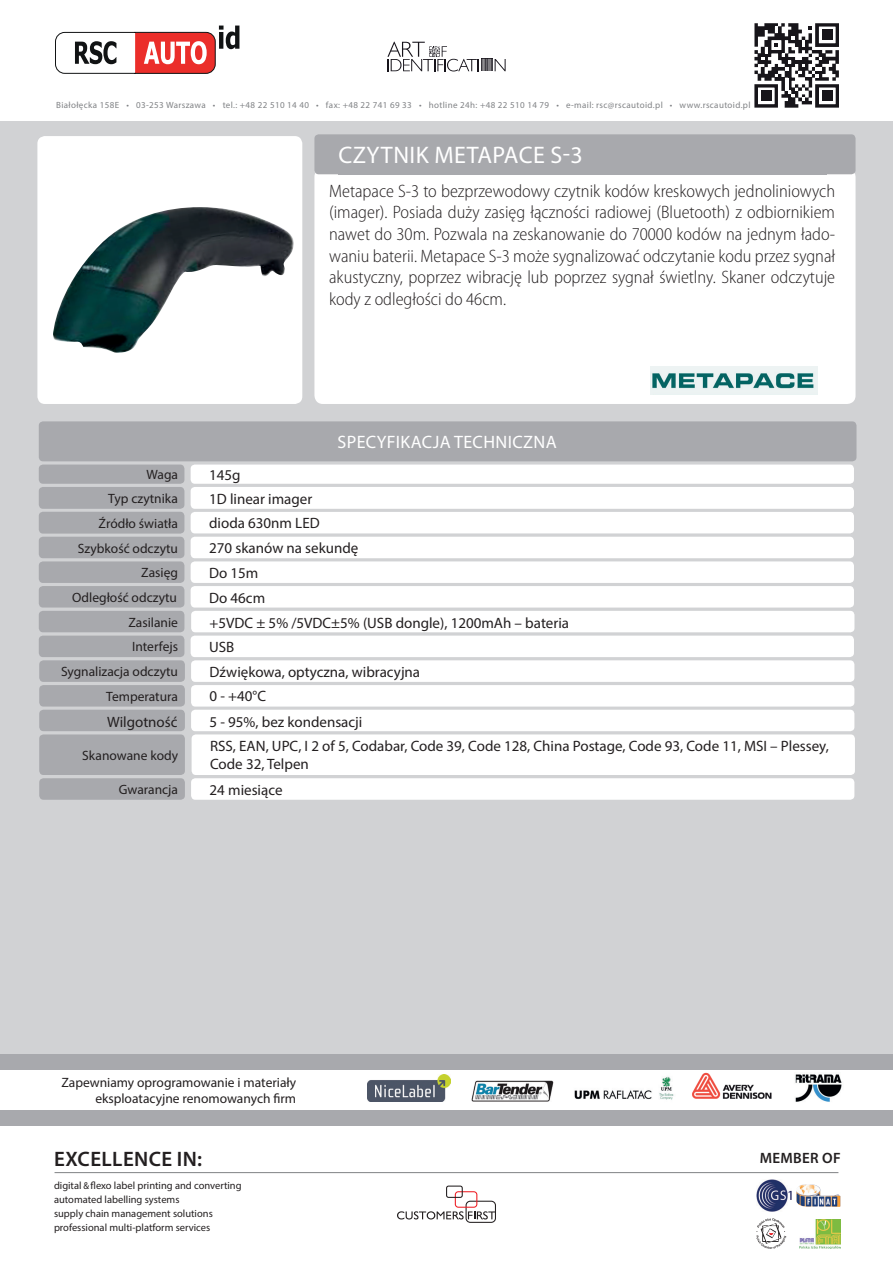
<style>
.page{position:relative;width:893px;height:1263px;background:#fff}
.page>*{position:absolute;margin:0;border:0;box-sizing:border-box;transform-origin:0 0}
.t1{font:24px "Myriad Pro";letter-spacing:.02em;color:#fff}
.t2{font:600 21px "Myriad Pro";letter-spacing:.02em;color:#231f20}
.t3{font:300 semi-condensed 18px/21.6px "Myriad Pro";color:#231f20;text-align:justify}
.t4{font:18px "Myriad Pro";letter-spacing:.02em;color:#fff}
.t5{font:15px/18px "Myriad Pro";color:#231f20}
.t6{font:600 15px "Myriad Pro";letter-spacing:.02em;color:#231f20}
.t7{font:13.5px/16.2px "Myriad Pro";color:#231f20;text-align:right}
.t8{font:10.5px "Myriad Pro";color:#231f20}
.t9{font:semi-condensed 10.05px "Myriad Pro";color:#231f20}
.t10{font:9px "Myriad Pro";letter-spacing:.04em;color:#808285}
</style>
<div class="page">
<div style="left:0;top:121px;width:893px;height:1004px;background:#d1d2d4"></div>
<div style="left:37px;top:136px;width:265px;height:268px;background:#fff;border-radius:8px"></div>
<div style="left:0;top:1054px;width:892px;height:72px;background:#a8a9ad"></div>
<div style="left:39px;top:537px;width:145px;height:21px;background:#a8a9ad;border-radius:4px"></div>
<div style="left:39px;top:660px;width:146px;height:22px;background:#a8a9ad;border-radius:4px"></div>
<div style="left:39px;top:464px;width:145px;height:20px;background:#a8a9ad;border-radius:4px"></div>
<div style="left:39px;top:561px;width:145px;height:22px;background:#a8a9ad;border-radius:4px"></div>
<div style="left:39px;top:685px;width:146px;height:21px;background:#a8a9ad;border-radius:4px"></div>
<div style="left:39px;top:636px;width:145px;height:21px;background:#a8a9ad;border-radius:4px"></div>
<div style="left:39px;top:778px;width:146px;height:22px;background:#a8a9ad;border-radius:4px"></div>
<div style="left:39px;top:586px;width:145px;height:21px;background:#a8a9ad;border-radius:4px"></div>
<div style="left:39px;top:710px;width:146px;height:21px;background:#a8a9ad;border-radius:4px"></div>
<div style="left:39px;top:611px;width:145px;height:21px;background:#a8a9ad;border-radius:4px"></div>
<div style="left:39px;top:734px;width:146px;height:41px;background:#a8a9ad;border-radius:4px"></div>
<div style="left:39px;top:487px;width:145px;height:22px;background:#a8a9ad;border-radius:4px"></div>
<div style="left:39px;top:512px;width:145px;height:22px;background:#a8a9ad;border-radius:4px"></div>
<div style="left:314px;top:168px;width:541px;height:236px;background:#fff;border-radius:9px"></div>
<div style="left:39px;top:421px;width:817px;height:40px;background:#a8a9ad;border-radius:4px"></div>
<div style="left:314px;top:134px;width:541px;height:40px;background:#a8a9ad;border-radius:4px"></div>
<div style="left:0;top:1070px;width:893px;height:40px;background:#fff"></div>
<img style="left:471px;top:1080px;width:83px;height:22px">
<img style="left:367px;top:1074px;width:83px;height:27px">
<img style="left:574px;top:1076px;width:100px;height:24px">
<img style="left:692px;top:1072px;width:80px;height:27px">
<img style="left:795px;top:1074px;width:47px;height:28px">
<svg style="left:55px;top:26px;width:184px;height:48px"></svg>
<svg style="left:754px;top:23px;width:85px;height:85px"></svg>
<div style="left:822px;top:30px;width:10px;height:10px;background:#17151a"></div>
<div style="left:822px;top:91px;width:10px;height:10px;background:#17151a"></div>
<div style="left:761px;top:91px;width:10px;height:10px;background:#17151a"></div>
<svg style="left:387px;top:42px;width:119px;height:29px"></svg>
<svg style="left:397px;top:1185px;width:99px;height:38px"></svg>
<svg style="left:756px;top:1218px;width:30px;height:31px"></svg>
<img style="left:796px;top:1184px;width:44px;height:23px">
<img style="left:756px;top:1180px;width:36px;height:31px">
<img style="left:799px;top:1219px;width:41px;height:30px">
<hr style="left:55px;top:1172px;width:783px;height:1px;background:#808285">
<div style="left:191px;top:537px;width:663px;height:21px;background:#fff;border-radius:4px"></div>
<div style="left:191px;top:660px;width:663px;height:22px;background:#fff;border-radius:4px"></div>
<div style="left:191px;top:512px;width:663px;height:21px;background:#fff;border-radius:4px"></div>
<div style="left:191px;top:464px;width:663px;height:20px;background:#fff;border-radius:4px"></div>
<div style="left:191px;top:561px;width:663px;height:22px;background:#fff;border-radius:4px"></div>
<div style="left:191px;top:685px;width:663px;height:21px;background:#fff;border-radius:4px"></div>
<div style="left:191px;top:636px;width:663px;height:21px;background:#fff;border-radius:4px"></div>
<div style="left:191px;top:778px;width:663px;height:22px;background:#fff;border-radius:4px"></div>
<div style="left:191px;top:586px;width:663px;height:21px;background:#fff;border-radius:4px"></div>
<div style="left:191px;top:710px;width:663px;height:21px;background:#fff;border-radius:4px"></div>
<div style="left:191px;top:611px;width:663px;height:21px;background:#fff;border-radius:4px"></div>
<div style="left:192px;top:734px;width:663px;height:41px;background:#fff;border-radius:4px"></div>
<div style="left:191px;top:487px;width:663px;height:22px;background:#fff;border-radius:4px"></div>
<img style="left:651px;top:366px;width:166px;height:29px">
<img style="left:53px;top:207px;width:241px;height:146px">
<p class="t10" style="left:56px;top:99px;width:696px">Białołęcka 158E • 03-253 Warszawa • tel.: +48 22 510 14 40 • fax: +48 22 741 69 33 • hotline 24h: +48 22 510 14 79 • e-mail: rsc@rscautoid.pl • www.rscautoid.pl</p>
<h1 class="t1" style="left:338px;top:140px;width:246px">CZYTNIK METAPACE S-3</h1>
<p class="t3" style="left:329px;top:180px;width:507px">Metapace S-3 to bezprzewodowy czytnik kodów kreskowych jednoliniowych (imager). Posiada duży zasięg łączności radiowej (Bluetooth) z odbiornikiem nawet do 30m. Pozwala na zeskanowanie do 70000 kodów na jednym łado&shy;waniu baterii. Metapace S-3 może sygnalizować odczytanie kodu przez sygnał akustyczny, poprzez wibrację lub poprzez sygnał świetlny. Skaner odczytuje kody z odległości do 46cm.</p>
<p class="t4" style="left:337px;top:431px;width:221px">SPECYFIKACJA TECHNICZNA</p>
<p class="t7" style="left:147px;top:466px;width:33px">Waga</p>
<p class="t5" style="left:209px;top:465px;width:33px">145g</p>
<p class="t7" style="left:108px;top:490px;width:71px">Typ czytnika</p>
<p class="t5" style="left:209px;top:489px;width:105px">1D linear imager</p>
<p class="t7" style="left:99px;top:515px;width:81px">Źródło światła</p>
<p class="t5" style="left:209px;top:514px;width:112px">dioda 630nm LED</p>
<p class="t7" style="left:78px;top:540px;width:102px">Szybkość odczytu</p>
<p class="t5" style="left:209px;top:539px;width:151px">270 skanów na sekundę</p>
<p class="t7" style="left:141px;top:564px;width:38px">Zasięg</p>
<p class="t5" style="left:209px;top:563px;width:51px">Do 15m</p>
<p class="t7" style="left:72px;top:589px;width:106px">Odległość odczytu</p>
<p class="t5" style="left:209px;top:589px;width:58px">Do 46cm</p>
<p class="t7" style="left:128px;top:614px;width:51px">Zasilanie</p>
<p class="t5" style="left:210px;top:614px;width:361px">+5VDC ± 5% /5VDC±5% (USB dongle), 1200mAh – bateria</p>
<p class="t7" style="left:132px;top:639px;width:47px">Interfejs</p>
<p class="t5" style="left:209px;top:638px;width:27px">USB</p>
<p class="t7" style="left:61px;top:663px;width:119px">Sygnalizacja odczytu</p>
<p class="t5" style="left:210px;top:662px;width:212px">Dźwiękowa, optyczna, wibracyjna</p>
<p class="t7" style="left:106px;top:688px;width:73px">Temperatura</p>
<p class="t5" style="left:210px;top:687px;width:58px">0 - +40°C</p>
<p class="t5" style="left:107px;top:712px;width:72px">Wilgotność</p>
<p class="t5" style="left:210px;top:712px;width:154px">5 - 95%, bez kondensacji</p>
<p class="t7" style="left:82px;top:747px;width:97px">Skanowane kody</p>
<p class="t5" style="left:210px;top:737px;width:620px">RSS, EAN, UPC, I 2 of 5, Codabar, Code 39, Code 128, China Postage, Code 93, Code 11, MSI – Plessey,<br>Code 32, Telpen</p>
<p class="t7" style="left:119px;top:781px;width:61px">Gwarancja</p>
<p class="t5" style="left:210px;top:780px;width:74px">24 miesiące</p>
<p class="t7" style="left:61px;top:1074px;width:236px">Zapewniamy oprogramowanie i materiały eksploatacyjne renomowanych firm</p>
<p class="t2" style="left:54px;top:1145px;width:150px">EXCELLENCE IN:</p>
<p class="t8" style="left:54px;top:1193px;width:127px">automated labelling systems</p>
<p class="t8" style="left:54px;top:1221px;width:158px">professional multi-platform services</p>
<p class="t8" style="left:54px;top:1179px;width:189px">digital flexo label printing and converting</p>
<p class="t9" style="left:83px;top:1180px;width:7px">&amp;</p>
<p class="t8" style="left:54px;top:1207px;width:160px">supply chain management solutions</p>
<p class="t6" style="left:760px;top:1149px;width:82px">MEMBER OF</p>
</div>
